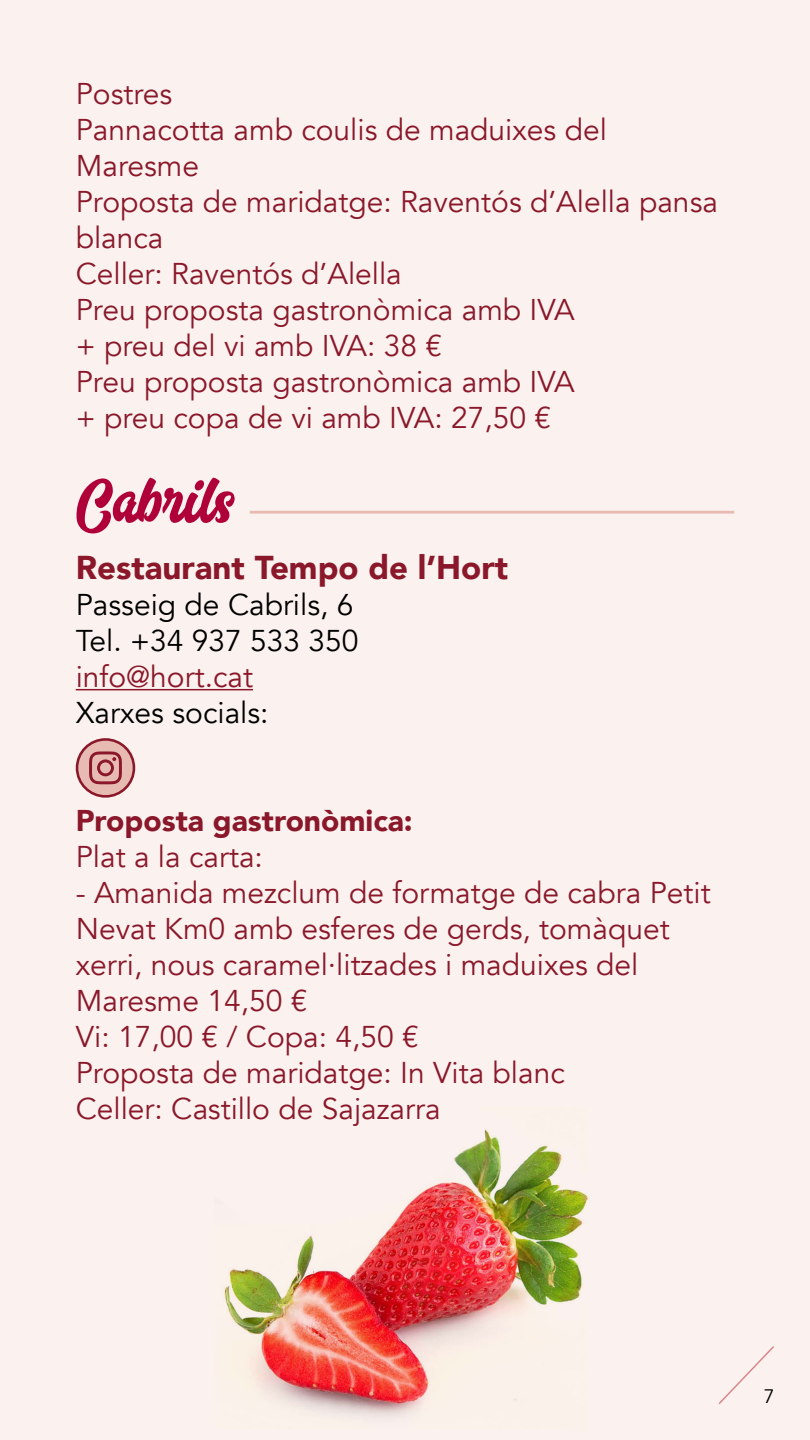
<style>
.page{position:relative;width:810px;height:1440px;background:#fbf2ef}
.page>*{position:absolute;margin:0;border:0;box-sizing:border-box;transform-origin:0 0}
.t1{font:63.9px "Aerokids";color:#af003a}
.t2{font:900 33px "Avenir";color:#8a182a}
.t3{font:30px/36px "Avenir";color:#8a182a}
.t4{font:30px/36px "Avenir";color:#000}
.t5{font:900 30px "Avenir";color:#8a182a}
.t6{font:19.5px "Avenir";color:#000}
</style>
<div class="page">
<hr style="left:250px;top:511px;width:484px;height:3px;background:#e8bbb2">
<hr style="left:76px;top:689px;width:177px;height:1px;background:#8a182a">
<div style="left:77px;top:739px;width:57px;height:57px;background:#e8bbb2;border-radius:50%"></div>
<div style="left:76px;top:738px;width:59px;height:60px;border:3px solid #8a182a;border-radius:50%"></div>
<svg style="left:89px;top:751px;width:33px;height:33px"></svg>
<img style="left:221px;top:1129px;width:367px;height:289px">
<svg style="left:718px;top:1346px;width:56px;height:58px"></svg>
<p class="t3" style="left:76px;top:76px;width:644px">Postres<br>Pannacotta amb coulis de maduixes del<br>Maresme<br>Proposta de maridatge: Raventós d’Alella pansa blanca<br>Celler: Raventós d’Alella<br>Preu proposta gastronòmica amb IVA<br>+ preu del vi amb IVA: 38 €<br>Preu proposta gastronòmica amb IVA<br>+ preu copa de vi amb IVA: 27,50 €</p>
<h1 class="t1" style="left:76px;top:464px;width:160px">Cabrils</h1>
<p class="t2" style="left:76px;top:540px;width:434px">Restaurant Tempo de l’Hort</p>
<p class="t4" style="left:76px;top:588px;width:284px">Passeig de Cabrils, 6<br>Tel. +34 937 533 350</p>
<p class="t3" style="left:76px;top:660px;width:179px">info@hort.cat</p>
<p class="t4" style="left:76px;top:696px;width:194px">Xarxes socials:</p>
<p class="t5" style="left:76px;top:795px;width:339px">Proposta gastronòmica:</p>
<p class="t3" style="left:76px;top:840px;width:189px">Plat a la carta:</p>
<p class="t3" style="left:76px;top:876px;width:636px">- Amanida mezclum de formatge de cabra Petit Nevat Km0 amb esferes de gerds, tomàquet xerri, nous caramel·litzades i maduixes del Maresme 14,50 €<br>Vi: 17,00 € / Copa: 4,50 €<br>Proposta de maridatge: In Vita blanc<br>Celler: Castillo de Sajazarra</p>
<p class="t6" style="left:764px;top:1384px;width:12px">7</p>
</div>
